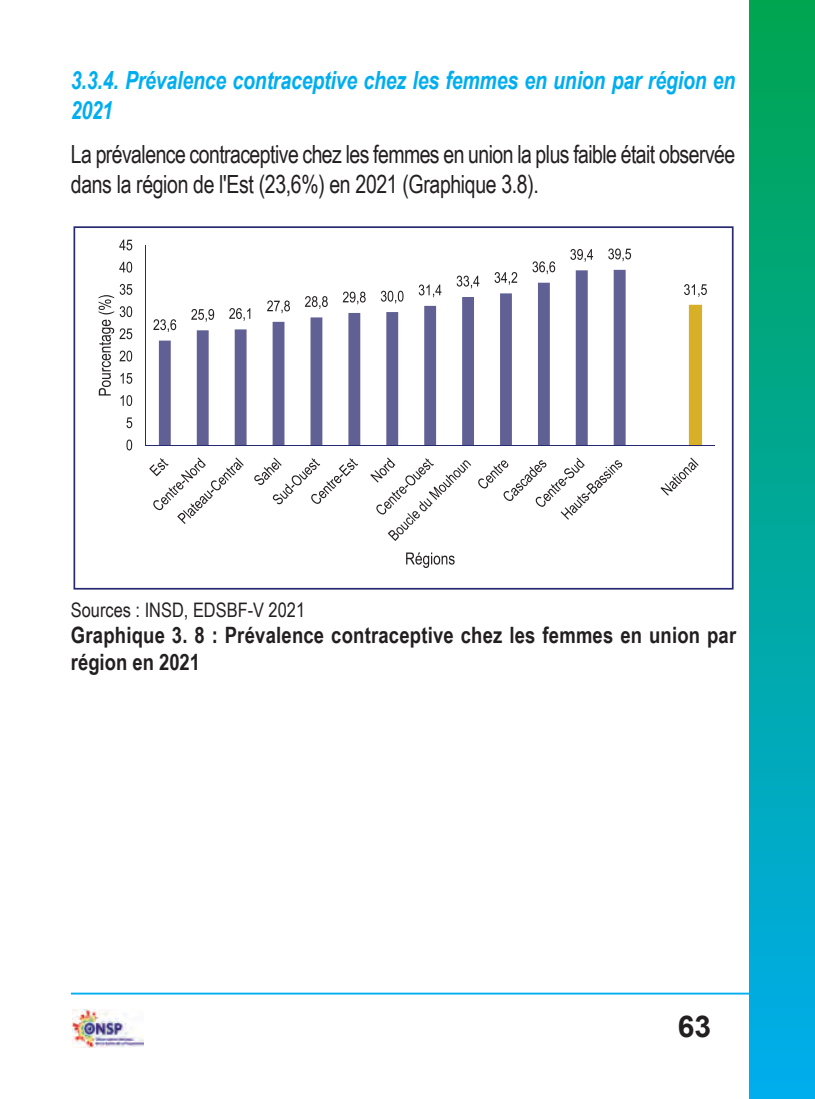
<style>
.page{position:relative;width:815px;height:1099px;background:#fff}
.page>*{position:absolute;margin:0;border:0;box-sizing:border-box;transform-origin:0 0}
.t1{font:700 30px "Arial";color:#231f20}
.t2{font:25px/30px "Arial Narrow";letter-spacing:-.025em;color:#231f20;scale:.95 1}
.t3{font:italic 700 25px/30px "Arial Narrow";letter-spacing:-.005em;color:#00aeef;scale:.95 1}
.t4{font:700 22.5px/27px "Arial Narrow";letter-spacing:.01em;color:#231f20}
.t5{font:20px "Arial Narrow";color:#231f20}
</style>
<div class="page">
<hr style="left:71px;top:992px;width:684px;height:2px;background:#00aeef">
<div style="left:749px;top:0;width:65px;height:1098px;background:linear-gradient(to bottom,#00a54f,#00adec)"></div>
<img style="left:73px;top:1009px;width:71px;height:38px">
<svg style="left:73px;top:226px;width:661px;height:363px"></svg>
<p class="t3" style="left:71px;top:65px;width:701px">3.3.4. Prévalence contraceptive chez les femmes en union par région en<br>2021</p>
<p class="t2" style="left:71px;top:139px;width:701px">La prévalence contraceptive chez les femmes en union la plus faible était observée dans la région de l'Est (23,6%) en 2021 (Graphique 3.8).</p>
<p class="t5" style="left:71px;top:598px;width:236px">Sources : INSD, EDSBF-V 2021</p>
<p class="t4" style="left:71px;top:621px;width:667px">Graphique 3. 8 : Prévalence contraceptive chez les femmes en union par région en 2021</p>
<p class="t1" style="left:678px;top:1009px;width:35px">63</p>
</div>
